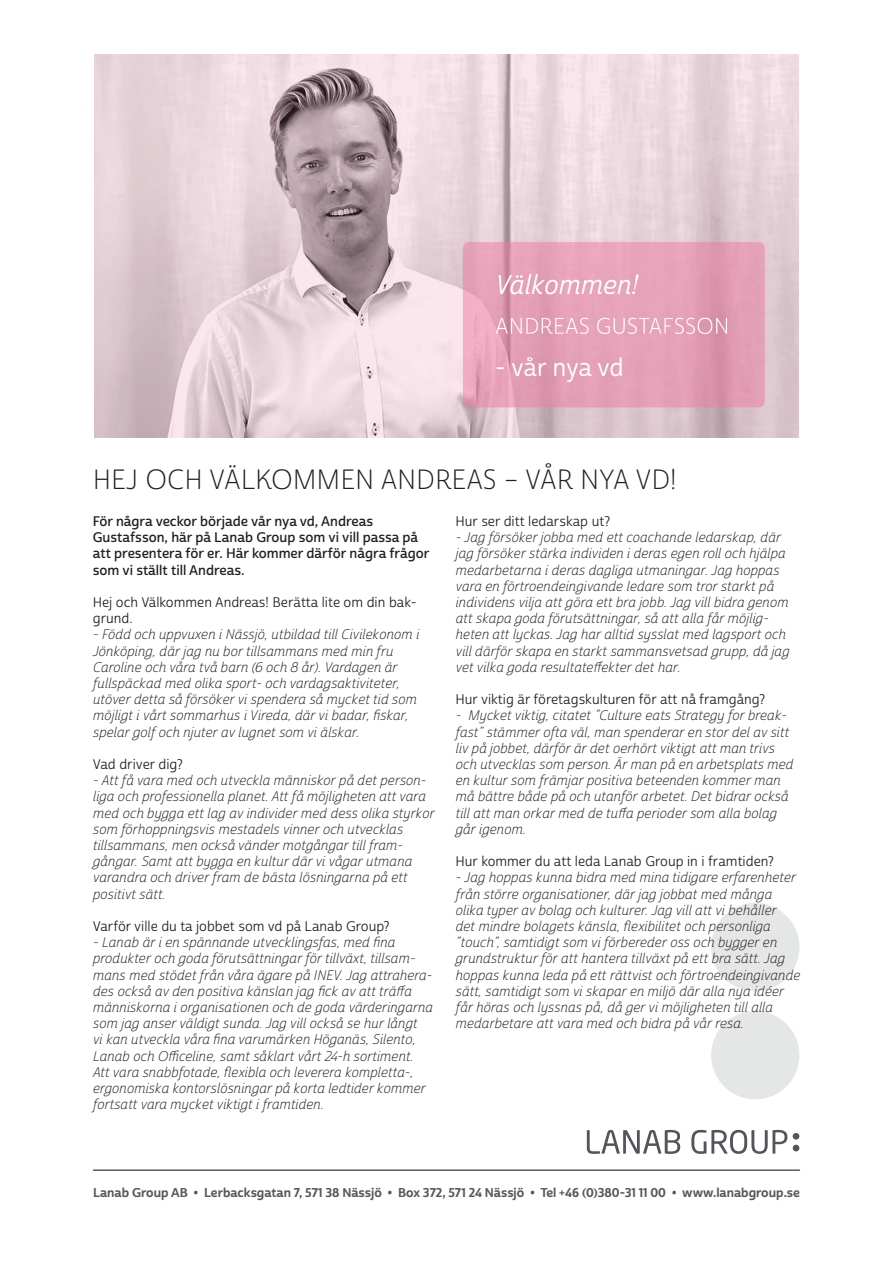
<style>
.page{position:relative;width:893px;height:1263px;background:#fff}
.page>*{position:absolute;margin:0;border:0;box-sizing:border-box;transform-origin:0 0}
.Rubrik{font:27px "Cabrito Sans Nor Lig";letter-spacing:-.005em;color:#231f20}
.t1{font:13.5px/16.2px "Cabrito Sans Nor Lig It";color:#231f20}
.t2{font:13.5px/16.2px "Cabrito Sans Nor Reg";color:#231f20}
.t3{font:13.5px/16.2px "Cabrito Sans Nor Dem";color:#231f20}
.t4{font:12.3px "Cabrito Sans Nor Bol";color:#57585a}
</style>
<div class="page">
<div style="left:711px;top:1011px;width:88px;height:88px;background:#e5e6e6;border-radius:50%"></div>
<div style="left:711px;top:903px;width:88px;height:88px;background:#e5e6e6;border-radius:50%"></div>
<hr style="left:94px;top:1169px;width:705px;height:2px;background:#57585a">
<svg style="left:587px;top:1130px;width:93px;height:24px"></svg>
<svg style="left:691px;top:1130px;width:96px;height:24px"></svg>
<svg style="left:793px;top:1133px;width:6px;height:6px"></svg>
<svg style="left:793px;top:1145px;width:6px;height:6px"></svg>
<img style="left:94px;top:54px;width:705px;height:383px">
<p class="Rubrik" style="left:93px;top:464px;width:585px">HEJ OCH VÄLKOMMEN ANDREAS – VÅR NYA VD!</p>
<p class="t3" style="left:93px;top:513px;width:282px">För några veckor började vår nya vd, Andreas</p>
<p class="t3" style="left:93px;top:530px;width:338px">Gustafsson, här på Lanab Group som vi vill passa på att presentera för er. Här kommer därför några frågor som vi ställt till Andreas.</p>
<p class="t2" style="left:93px;top:594px;width:325px">Hej och Välkommen Andreas! Berätta lite om din bak&shy;grund.</p>
<p class="t1" style="left:93px;top:627px;width:328px">- Född och uppvuxen i Nässjö, utbildad till Civilekonom i<br>Jönköping, där jag nu bor tillsammans med min fru</p>
<p class="t1" style="left:93px;top:659px;width:306px">Caroline och våra två barn (6 och 8 år). Vardagen är</p>
<p class="t1" style="left:93px;top:675px;width:326px">fullspäckad med olika sport- och vardagsaktiviteter, utöver detta så försöker vi spendera så mycket tid som möjligt i vårt sommarhus i Vireda, där vi badar, fiskar, spelar golf och njuter av lugnet som vi älskar.</p>
<p class="t2" style="left:93px;top:756px;width:92px">Vad driver dig?</p>
<p class="t1" style="left:93px;top:773px;width:343px">- Att få vara med och utveckla människor på det person&shy;liga och professionella planet. Att få möjligheten att vara med och bygga ett lag av individer med dess olika styrkor som förhoppningsvis mestadels vinner och utvecklas</p>
<p class="t1" style="left:93px;top:837px;width:312px">tillsammans, men också vänder motgångar till fram-</p>
<p class="t1" style="left:93px;top:854px;width:321px">gångar. Samt att bygga en kultur där vi vågar utmana varandra och driver fram de bästa lösningarna på ett positivt sätt.</p>
<p class="t2" style="left:93px;top:918px;width:298px">Varför ville du ta jobbet som vd på Lanab Group?</p>
<p class="t1" style="left:93px;top:935px;width:304px">- Lanab är i en spännande utvecklingsfas, med fina</p>
<p class="t1" style="left:93px;top:951px;width:341px">produkter och goda förutsättningar för tillväxt, tillsam&shy;mans med stödet från våra ägare på INEV. Jag attrahera&shy;des också av den positiva känslan jag fick av att träffa</p>
<p class="t1" style="left:93px;top:999px;width:342px">människorna i organisationen och de goda värderingarna som jag anser väldigt sunda. Jag vill också se hur långt<br>vi kan utveckla våra fina varumärken Höganäs, Silento, Lanab och Officeline, samt såklart vårt 24-h sortiment.</p>
<p class="t1" style="left:93px;top:1064px;width:322px">Att vara snabbfotade, flexibla och leverera kompletta-,</p>
<p class="t1" style="left:93px;top:1080px;width:334px">ergonomiska kontorslösningar på korta ledtider kommer fortsatt vara mycket viktigt i framtiden.</p>
<p class="t2" style="left:455px;top:513px;width:156px">Hur ser ditt ledarskap ut?</p>
<p class="t1" style="left:455px;top:530px;width:332px">- Jag försöker jobba med ett coachande ledarskap, där jag försöker stärka individen i deras egen roll och hjälpa medarbetarna i deras dagliga utmaningar. Jag hoppas vara en förtroendeingivande ledare som tror starkt på</p>
<p class="t1" style="left:455px;top:594px;width:334px">individens vilja att göra ett bra jobb. Jag vill bidra genom att skapa goda förutsättningar, så att alla får möjlig-</p>
<p class="t1" style="left:455px;top:627px;width:335px">heten att lyckas. Jag har alltid sysslat med lagsport och vill därför skapa en starkt sammansvetsad grupp, då jag vet vilka goda resultateffekter det har.</p>
<p class="t2" style="left:455px;top:692px;width:311px">Hur viktig är företagskulturen för att nå framgång?</p>
<p class="t1" style="left:455px;top:708px;width:335px">- Mycket viktig, citatet ”Culture eats Strategy for break&shy;fast” stämmer ofta väl, man spenderar en stor del av sitt liv på jobbet, därför är det oerhört viktigt att man trivs</p>
<p class="t1" style="left:455px;top:756px;width:339px">och utvecklas som person. Är man på en arbetsplats med en kultur som främjar positiva beteenden kommer man må bättre både på och utanför arbetet. Det bidrar också till att man orkar med de tuffa perioder som alla bolag går igenom.</p>
<p class="t2" style="left:455px;top:854px;width:320px">Hur kommer du att leda Lanab Group in i framtiden?</p>
<p class="t1" style="left:455px;top:870px;width:342px">- Jag hoppas kunna bidra med mina tidigare erfarenheter från större organisationer, där jag jobbat med många olika typer av bolag och kulturer. Jag vill att vi behåller</p>
<p class="t1" style="left:455px;top:918px;width:346px">det mindre bolagets känsla, flexibilitet och personliga ”touch”, samtidigt som vi förbereder oss och bygger en grundstruktur för att hantera tillväxt på ett bra sätt. Jag hoppas kunna leda på ett rättvist och förtroendeingivande sätt, samtidigt som vi skapar en miljö där alla nya idéer får höras och lyssnas på, då ger vi möjligheten till alla</p>
<p class="t1" style="left:455px;top:1016px;width:290px">medarbetare att vara med och bidra på vår resa.</p>
<p class="t4" style="left:93px;top:1184px;width:708px">Lanab Group AB • Lerbacksgatan 7, 571 38 Nässjö • Box 372, 571 24 Nässjö • Tel +46 (0)380-31 11 00 • www.lanabgroup.se</p>
</div>
